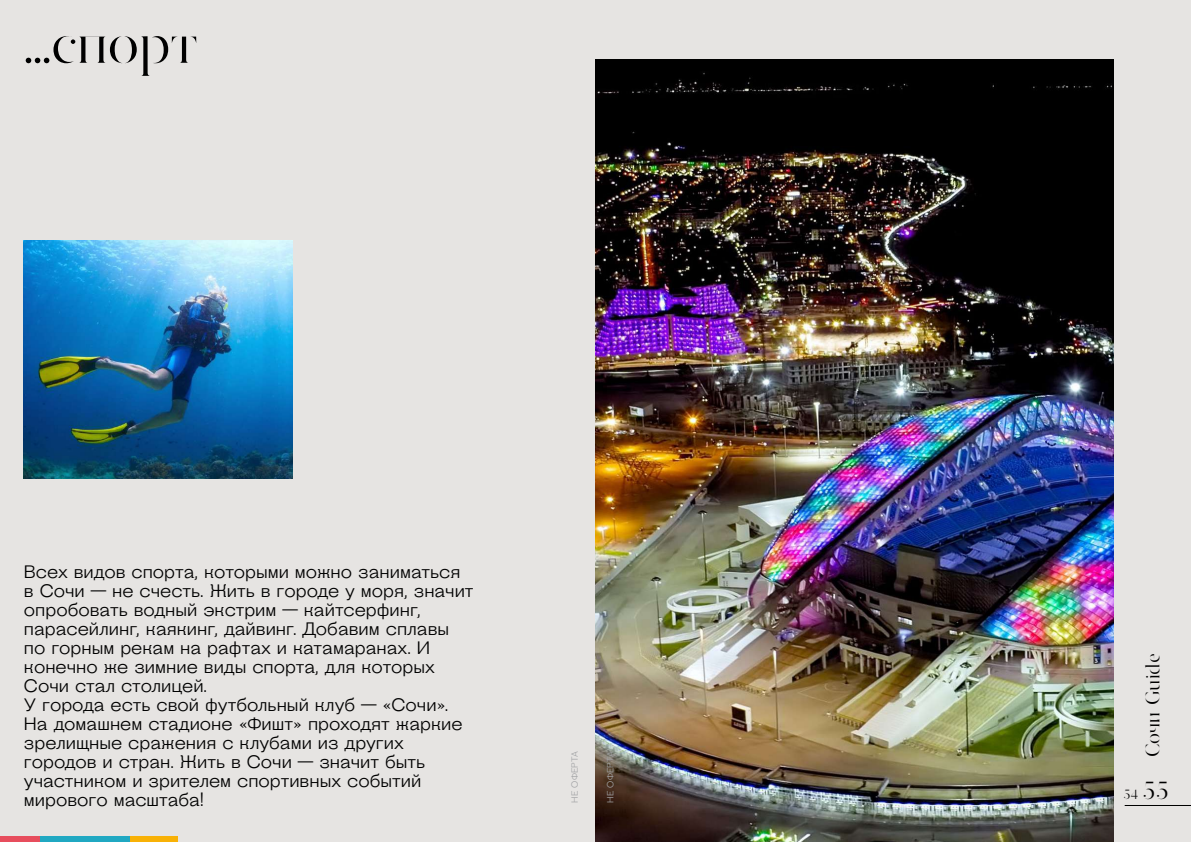
<style>
.page{position:relative;width:1191px;height:842px;background:#e6e4e2}
.page>*{position:absolute;margin:0;border:0;box-sizing:border-box;transform-origin:0 0}
.t1{font:60px "Dryhten";color:#000}
.t2{font:20.8px "Dryhten";color:#000}
.t3{font:18px/19px "Steinbeck";color:#000}
.t4{font:14px "Dryhten";color:#000}
.t5{font:9px "Steinbeck";color:#a3a4a6}
.s1{font-size:26px}
</style>
<div class="page">
<img style="left:24px;top:240px;width:269px;height:238px">
<div style="left:0;top:836px;width:41px;height:6px;background:#e74d5d"></div>
<div style="left:40px;top:836px;width:91px;height:6px;background:#20a8c2"></div>
<div style="left:130px;top:836px;width:48px;height:6px;background:#f8b106"></div>
<img style="left:595px;top:60px;width:518px;height:782px">
<hr style="left:1124px;top:805px;width:67px;height:1px;background:#000">
<h1 class="t1" style="left:24px;top:10px;width:175px">...спорт</h1>
<p class="t3" style="left:24px;top:562px;width:451px">Всех видов спорта, которыми можно заниматься в Сочи — не счесть. Жить в городе у моря, значит опробовать водный экстрим — кайтсерфинг, парасейлинг, каякинг, дайвинг. Добавим сплавы по горным рекам на рафтах и катамаранах. И конечно же зимние виды спорта, для которых Сочи стал столицей.<br>У города есть свой футбольный клуб — «Сочи».<br>На домашнем стадионе «Фишт» проходят жаркие зрелищные сражения с клубами из других городов и стран. Жить в Сочи — значит быть участником и зрителем спортивных событий мирового масштаба!</p>
<p class="t5" style="left:568px;top:803px;width:53px;rotate:-90deg">НЕ ОФЕРТА</p>
<p class="t5" style="left:604px;top:803px;width:53px;rotate:-90deg">НЕ ОФЕРТА</p>
<p class="t2" style="left:1141px;top:757px;width:105px;rotate:-90deg">Сочи Guide</p>
<p class="t4" style="left:1123px;top:787px;width:47px">54 <span class="s1">55</span></p>
</div>
